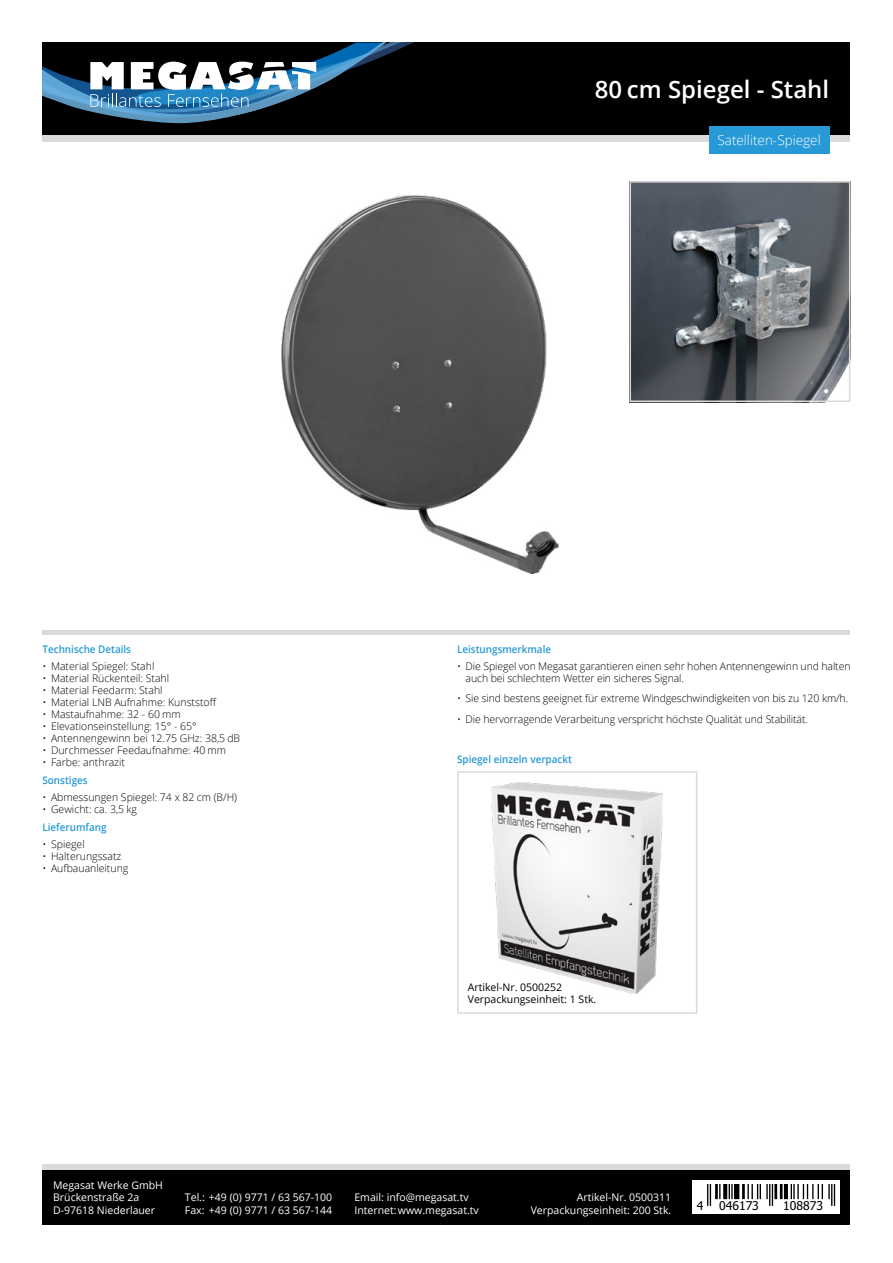
<style>
.page{position:relative;width:893px;height:1263px;background:#fff}
.page>*{position:absolute;margin:0;border:0;box-sizing:border-box;transform-origin:0 0}
.t1{font:600 24px "Open Sans";color:#fff}
.t2{font:300 13.5px "Open Sans";color:#fff}
.t3{font:12.15px "Tahoma";color:#000}
.t4{font:300 10.5px/12px "Open Sans";color:#000}
.t5{font:10.5px/12.6px "Open Sans";color:#fff}
.t6{font:600 10.5px "Open Sans";color:#2699d6;scale:.94 1}
.t7{font:10.5px/12.6px "Open Sans";color:#000}
</style>
<div class="page">
<div style="left:43px;top:43px;width:807px;height:92px;background:#000"></div>
<div style="left:43px;top:135px;width:807px;height:7px;background:#dadada"></div>
<div style="left:43px;top:1164px;width:807px;height:6px;background:#dadada"></div>
<div style="left:43px;top:630px;width:807px;height:5px;background:#dadada"></div>
<div style="left:43px;top:1170px;width:807px;height:54px;background:#000"></div>
<svg style="left:43px;top:43px;width:369px;height:80px"></svg>
<div style="left:692px;top:1181px;width:148px;height:33px;background:#fff"></div>
<div style="left:709px;top:126px;width:120px;height:27px;background:#2699d6"></div>
<img style="left:632px;top:184px;width:215px;height:215px">
<div style="left:629px;top:181px;width:221px;height:221px;border:2px solid #dadada"></div>
<img style="left:281px;top:195px;width:277px;height:378px">
<div style="left:457px;top:771px;width:240px;height:243px;border:2px solid #dadada"></div>
<img style="left:492px;top:782px;width:171px;height:211px">
<svg style="left:711px;top:1184px;width:80px;height:22px"></svg>
<svg style="left:707px;top:1184px;width:4px;height:22px"></svg>
<hr style="left:715px;top:1184px;width:3px;height:15px;background:#000">
<svg style="left:719px;top:1184px;width:1px;height:15px"></svg>
<svg style="left:723px;top:1184px;width:4px;height:15px"></svg>
<svg style="left:729px;top:1184px;width:4px;height:15px"></svg>
<div style="left:734px;top:1184px;width:5px;height:15px;background:#000"></div>
<hr style="left:742px;top:1184px;width:3px;height:15px;background:#000">
<svg style="left:747px;top:1184px;width:26px;height:22px"></svg>
<hr style="left:774px;top:1184px;width:3px;height:15px;background:#000">
<svg style="left:780px;top:1184px;width:2px;height:15px"></svg>
<hr style="left:784px;top:1184px;width:4px;height:15px;background:#000">
<svg style="left:791px;top:1184px;width:44px;height:22px"></svg>
<h1 class="t1" style="left:595px;top:73px;width:236px">80 cm Spiegel - Stahl</h1>
<p class="t6" style="left:43px;top:642px;width:96px">Technische Details</p>
<p class="t4" style="left:43px;top:660px;width:113px">• Material Spiegel: Stahl</p>
<p class="t4" style="left:43px;top:672px;width:128px">• Material Rückenteil: Stahl</p>
<p class="t4" style="left:43px;top:684px;width:122px">• Material Feedarm: Stahl</p>
<p class="t4" style="left:43px;top:696px;width:176px">• Material LNB Aufnahme: Kunststoff</p>
<p class="t4" style="left:43px;top:708px;width:140px">• Mastaufnahme: 32 - 60 mm</p>
<p class="t4" style="left:43px;top:720px;width:156px">• Elevationseinstellung: 15° - 65°</p>
<p class="t4" style="left:43px;top:732px;width:199px">• Antennengewinn bei 12.75 GHz: 38,5 dB</p>
<p class="t4" style="left:43px;top:744px;width:185px">• Durchmesser Feedaufnahme: 40 mm</p>
<p class="t4" style="left:43px;top:756px;width:84px">• Farbe: anthrazit</p>
<p class="t6" style="left:43px;top:773px;width:50px">Sonstiges</p>
<p class="t4" style="left:43px;top:790px;width:196px">• Abmessungen Spiegel: 74 x 82 cm (B/H)</p>
<p class="t4" style="left:43px;top:802px;width:96px">• Gewicht: ca. 3,5 kg</p>
<p class="t6" style="left:43px;top:820px;width:70px">Lieferumfang</p>
<p class="t4" style="left:43px;top:837px;width:44px">• Spiegel</p>
<p class="t4" style="left:43px;top:849px;width:80px">• Halterungssatz</p>
<p class="t4" style="left:43px;top:861px;width:87px">• Aufbauanleitung</p>
<p class="t2" style="left:717px;top:131px;width:105px">Satelliten-Spiegel</p>
<p class="t6" style="left:457px;top:642px;width:102px">Leistungsmerkmale</p>
<p class="t4" style="left:466px;top:660px;width:386px;text-indent:-9px">• Die Spiegel von Megasat garantieren einen sehr hohen Antennengewinn und halten auch bei schlechtem Wetter ein sicheres Signal.</p>
<p class="t4" style="left:457px;top:692px;width:393px">• Sie sind bestens geeignet für extreme Windgeschwindigkeiten von bis zu 120 km/h.</p>
<p class="t4" style="left:457px;top:713px;width:352px">• Die hervorragende Verarbeitung verspricht höchste Qualität und Stabilität.</p>
<p class="t6" style="left:457px;top:752px;width:124px">Spiegel einzeln verpackt</p>
<p class="t7" style="left:468px;top:980px;width:130px">Artikel-Nr. 0500252<br>Verpackungseinheit: 1 Stk.</p>
<p class="t5" style="left:53px;top:1178px;width:111px">Megasat Werke GmbH<br>Brückenstraße 2a<br>D-97618 Niederlauer</p>
<p class="t5" style="left:185px;top:1191px;width:149px">Tel.: +49 (0) 9771 / 63 567-100<br>Fax: +49 (0) 9771 / 63 567-144</p>
<p class="t5" style="left:354px;top:1191px;width:126px">Email: info@megasat.tv<br>Internet:www.megasat.tv</p>
<p class="t5" style="left:577px;top:1191px;width:96px">Artikel-Nr. 0500311</p>
<p class="t5" style="left:531px;top:1203px;width:142px">Verpackungseinheit: 200 Stk.</p>
<p class="t3" style="left:697px;top:1197px;width:8px">4</p>
<p class="t3" style="left:719px;top:1197px;width:41px">046173</p>
<p class="t3" style="left:783px;top:1197px;width:41px">108873</p>
</div>
